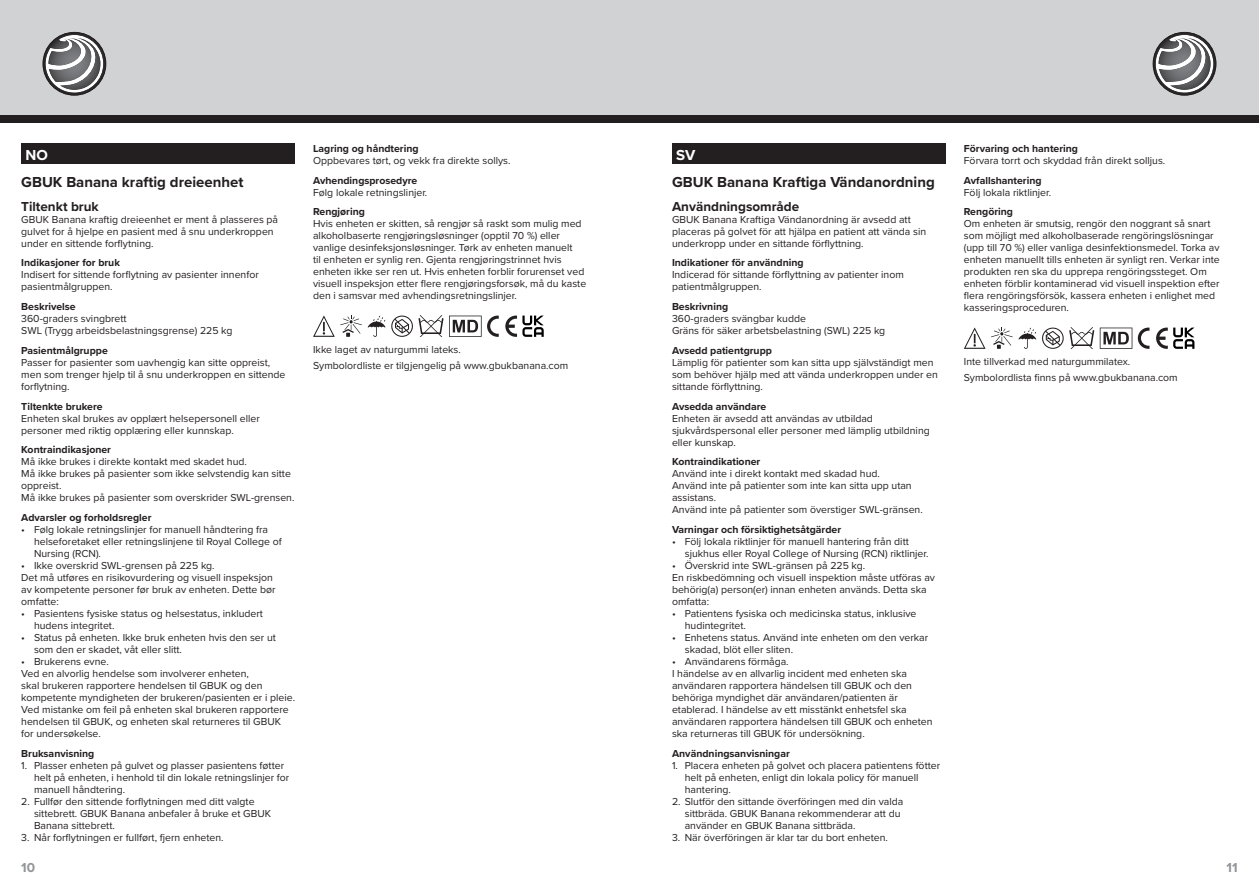
<style>
.page{position:relative;width:1259px;height:893px;background:#fff}
.page>*{position:absolute;margin:0;border:0;box-sizing:border-box;transform-origin:0 0}
.t1{font:700 15px "Proxima Nova";color:#231f20}
.t2{font:700 15px "Proxima Nova";color:#fff}
.t3{font:700 13.5px "Proxima Nova";color:#231f20}
.t4{font:700 13.5px "Proxima Nova";color:#939598}
.t5{font:10.5px/12px "Proxima Nova";color:#231f20}
.t6{font:700 10.5px "Proxima Nova";color:#231f20}
</style>
<div class="page">
<div style="left:0;top:0;width:1259px;height:115px;background:#d1d2d4"></div>
<div style="left:0;top:115px;width:1259px;height:7px;background:#231f20"></div>
<img style="left:43px;top:32px;width:63px;height:63px">
<img style="left:60px;top:38px;width:40px;height:52px">
<img style="left:49px;top:38px;width:46px;height:44px">
<img style="left:48px;top:39px;width:35px;height:26px">
<img style="left:1152px;top:32px;width:64px;height:63px">
<img style="left:1170px;top:38px;width:40px;height:52px">
<img style="left:1159px;top:38px;width:45px;height:44px">
<img style="left:1158px;top:39px;width:34px;height:26px">
<div style="left:21px;top:144px;width:274px;height:20px;background:#231f20"></div>
<svg style="left:313px;top:316px;width:49px;height:21px"></svg>
<svg style="left:368px;top:316px;width:17px;height:21px"></svg>
<svg style="left:391px;top:316px;width:52px;height:21px"></svg>
<svg style="left:449px;top:316px;width:32px;height:21px"></svg>
<svg style="left:487px;top:316px;width:12px;height:21px"></svg>
<svg style="left:505px;top:316px;width:39px;height:21px"></svg>
<div style="left:672px;top:144px;width:274px;height:20px;background:#231f20"></div>
<svg style="left:964px;top:328px;width:21px;height:21px"></svg>
<svg style="left:991px;top:328px;width:21px;height:21px"></svg>
<svg style="left:1018px;top:328px;width:18px;height:21px"></svg>
<svg style="left:1042px;top:328px;width:21px;height:21px"></svg>
<svg style="left:1069px;top:328px;width:80px;height:21px"></svg>
<svg style="left:1156px;top:328px;width:11px;height:21px"></svg>
<svg style="left:1173px;top:328px;width:21px;height:21px"></svg>
<h1 class="t2" style="left:26px;top:143px;width:24px">NO</h1>
<h1 class="t1" style="left:21px;top:171px;width:224px">GBUK Banana kraftig dreieenhet</h1>
<p class="t3" style="left:21px;top:196px;width:79px">Tiltenkt bruk</p>
<p class="t5" style="left:21px;top:213px;width:258px">GBUK Banana kraftig dreieenhet er ment å plasseres på gulvet for å hjelpe en pasient med å snu underkroppen under en sittende forflytning.</p>
<p class="t6" style="left:21px;top:255px;width:100px">Indikasjoner for bruk</p>
<p class="t5" style="left:21px;top:268px;width:239px">Indisert for sittende forflytning av pasienter innenfor pasientmålgruppen.</p>
<p class="t6" style="left:21px;top:299px;width:56px">Beskrivelse</p>
<p class="t5" style="left:21px;top:312px;width:213px">360-graders svingbrett<br>SWL (Trygg arbeidsbelastningsgrense) 225 kg</p>
<p class="t6" style="left:21px;top:343px;width:88px">Pasientmålgruppe</p>
<p class="t5" style="left:21px;top:356px;width:266px">Passer for pasienter som uavhengig kan sitte oppreist, men som trenger hjelp til å snu underkroppen en sittende forflytning.</p>
<p class="t6" style="left:21px;top:398px;width:83px">Tiltenkte brukere</p>
<p class="t5" style="left:21px;top:412px;width:240px">Enheten skal brukes av opplært helsepersonell eller personer med riktig opplæring eller kunnskap.</p>
<p class="t6" style="left:21px;top:442px;width:91px">Kontraindikasjoner</p>
<p class="t5" style="left:21px;top:455px;width:275px">Må ikke brukes i direkte kontakt med skadet hud.<br>Må ikke brukes på pasienter som ikke selvstendig kan sitte oppreist.<br>Må ikke brukes på pasienter som overskrider SWL-grensen.</p>
<p class="t6" style="left:21px;top:510px;width:132px">Advarsler og forholdsregler</p>
<p class="t5" style="left:34px;top:523px;width:249px;text-indent:-13px">• Følg lokale retningslinjer for manuell håndtering fra helseforetaket eller retningslinjene til Royal College of<br>Nursing (RCN).</p>
<p class="t5" style="left:21px;top:559px;width:256px">• Ikke overskrid SWL-grensen på 225 kg.<br>Det må utføres en risikovurdering og visuell inspeksjon av kompetente personer før bruk av enheten. Dette bør omfatte:</p>
<p class="t5" style="left:34px;top:607px;width:230px;text-indent:-13px">• Pasientens fysiske status og helsestatus, inkludert hudens integritet.</p>
<p class="t5" style="left:34px;top:631px;width:243px;text-indent:-13px">• Status på enheten. Ikke bruk enheten hvis den ser ut som den er skadet, våt eller slitt.</p>
<p class="t5" style="left:21px;top:655px;width:275px">• Brukerens evne.<br>Ved en alvorlig hendelse som involverer enheten,<br>skal brukeren rapportere hendelsen til GBUK og den kompetente myndigheten der brukeren/pasienten er i pleie.<br>Ved mistanke om feil på enheten skal brukeren rapportere hendelsen til GBUK, og enheten skal returneres til GBUK for undersøkelse.</p>
<p class="t6" style="left:21px;top:746px;width:75px">Bruksanvisning</p>
<p class="t5" style="left:34px;top:759px;width:257px;text-indent:-13px">1. Plasser enheten på gulvet og plasser pasientens føtter helt på enheten, i henhold til din lokale retningslinjer for manuell håndtering.</p>
<p class="t5" style="left:34px;top:795px;width:238px;text-indent:-13px">2. Fullfør den sittende forflytningen med ditt valgte sittebrett. GBUK Banana anbefaler å bruke et GBUK<br>Banana sittebrett.</p>
<p class="t5" style="left:21px;top:831px;width:204px">3. Når forflytningen er fullført, fjern enheten.</p>
<p class="t6" style="left:313px;top:141px;width:107px">Lagring og håndtering</p>
<p class="t5" style="left:313px;top:154px;width:199px">Oppbevares tørt, og vekk fra direkte sollys.</p>
<p class="t6" style="left:313px;top:172px;width:106px">Avhendingsprosedyre</p>
<p class="t5" style="left:313px;top:186px;width:116px">Følg lokale retningslinjer.</p>
<p class="t6" style="left:313px;top:204px;width:53px">Rengjøring</p>
<p class="t5" style="left:313px;top:217px;width:275px">Hvis enheten er skitten, så rengjør så raskt som mulig med alkoholbaserte rengjøringsløsninger (opptil 70 %) eller vanlige desinfeksjonsløsninger. Tørk av enheten manuelt<br>til enheten er synlig ren. Gjenta rengjøringstrinnet hvis enheten ikke ser ren ut. Hvis enheten forblir forurenset ved visuell inspeksjon etter flere rengjøringsforsøk, må du kaste den i samsvar med avhendingsretningslinjer.</p>
<p class="t5" style="left:313px;top:341px;width:257px;line-height:16.2px">Ikke laget av naturgummi lateks.<br>Symbolordliste er tilgjengelig på www.gbukbanana.com</p>
<h1 class="t2" style="left:676px;top:143px;width:21px">SV</h1>
<h1 class="t1" style="left:672px;top:171px;width:264px">GBUK Banana Kraftiga Vändanordning</h1>
<p class="t3" style="left:672px;top:196px;width:129px">Användningsområde</p>
<p class="t5" style="left:672px;top:213px;width:256px">GBUK Banana Kraftiga Vändanordning är avsedd att placeras på golvet för att hjälpa en patient att vända sin underkropp under en sittande förflyttning.</p>
<p class="t6" style="left:672px;top:255px;width:133px">Indikationer för användning</p>
<p class="t5" style="left:672px;top:268px;width:233px">Indicerad för sittande förflyttning av patienter inom patientmålgruppen.</p>
<p class="t6" style="left:672px;top:299px;width:58px">Beskrivning</p>
<p class="t5" style="left:672px;top:312px;width:215px">360-graders svängbar kudde<br>Gräns för säker arbetsbelastning (SWL) 225 kg</p>
<p class="t6" style="left:672px;top:343px;width:101px">Avsedd patientgrupp</p>
<p class="t5" style="left:672px;top:356px;width:267px">Lämplig för patienter som kan sitta upp självständigt men som behöver hjälp med att vända underkroppen under en sittande förflyttning.</p>
<p class="t6" style="left:672px;top:398px;width:96px">Avsedda användare</p>
<p class="t5" style="left:672px;top:412px;width:259px">Enheten är avsedd att användas av utbildad sjukvårdspersonal eller personer med lämplig utbildning eller kunskap.</p>
<p class="t6" style="left:672px;top:454px;width:90px">Kontraindikationer</p>
<p class="t5" style="left:672px;top:467px;width:252px">Använd inte i direkt kontakt med skadad hud.<br>Använd inte på patienter som inte kan sitta upp utan assistans.<br>Använd inte på patienter som överstiger SWL-gränsen.</p>
<p class="t6" style="left:672px;top:522px;width:171px">Varningar och försiktighetsåtgärder</p>
<p class="t5" style="left:685px;top:535px;width:245px;text-indent:-13px">• Följ lokala riktlinjer för manuell hantering från ditt sjukhus eller Royal College of Nursing (RCN) riktlinjer.</p>
<p class="t5" style="left:672px;top:559px;width:264px">• Överskrid inte SWL-gränsen på 225 kg.<br>En riskbedömning och visuell inspektion måste utföras av behörig(a) person(er) innan enheten används. Detta ska omfatta:</p>
<p class="t5" style="left:685px;top:607px;width:233px;text-indent:-13px">• Patientens fysiska och medicinska status, inklusive hudintegritet.</p>
<p class="t5" style="left:685px;top:631px;width:245px;text-indent:-13px">• Enhetens status. Använd inte enheten om den verkar skadad, blöt eller sliten.</p>
<p class="t5" style="left:672px;top:655px;width:262px">• Användarens förmåga.<br>I händelse av en allvarlig incident med enheten ska användaren rapportera händelsen till GBUK och den behöriga myndighet där användaren/patienten är etablerad. I händelse av ett misstänkt enhetsfel ska användaren rapportera händelsen till GBUK och enheten ska returneras till GBUK för undersökning.</p>
<p class="t6" style="left:672px;top:746px;width:119px">Användningsanvisningar</p>
<p class="t5" style="left:685px;top:759px;width:257px;text-indent:-13px">1. Placera enheten på golvet och placera patientens fötter helt på enheten, enligt din lokala policy för manuell hantering.</p>
<p class="t5" style="left:685px;top:795px;width:220px;text-indent:-13px">2. Slutför den sittande överföringen med din valda sittbräda. GBUK Banana rekommenderar att du använder en GBUK Banana sittbräda.</p>
<p class="t5" style="left:672px;top:831px;width:217px">3. När överföringen är klar tar du bort enheten.</p>
<p class="t6" style="left:964px;top:141px;width:116px">Förvaring och hantering</p>
<p class="t5" style="left:964px;top:154px;width:203px">Förvara torrt och skyddad från direkt solljus.</p>
<p class="t6" style="left:964px;top:172px;width:79px">Avfallshantering</p>
<p class="t5" style="left:964px;top:186px;width:89px">Följ lokala riktlinjer.</p>
<p class="t6" style="left:964px;top:204px;width:51px">Rengöring</p>
<p class="t5" style="left:964px;top:217px;width:257px">Om enheten är smutsig, rengör den noggrant så snart som möjligt med alkoholbaserade rengöringslösningar (upp till 70 %) eller vanliga desinfektionsmedel. Torka av enheten manuellt tills enheten är synligt ren. Verkar inte produkten ren ska du upprepa rengöringssteget. Om enheten förblir kontaminerad vid visuell inspektion efter flera rengöringsförsök, kassera enheten i enlighet med kasseringsproceduren.</p>
<p class="t5" style="left:964px;top:353px;width:215px;line-height:16.2px">Inte tillverkad med naturgummilatex.<br>Symbolordlista finns på www.gbukbanana.com</p>
<p class="t4" style="left:21px;top:857px;width:15px">10</p>
<p class="t4" style="left:1226px;top:857px;width:13px">11</p>
</div>
